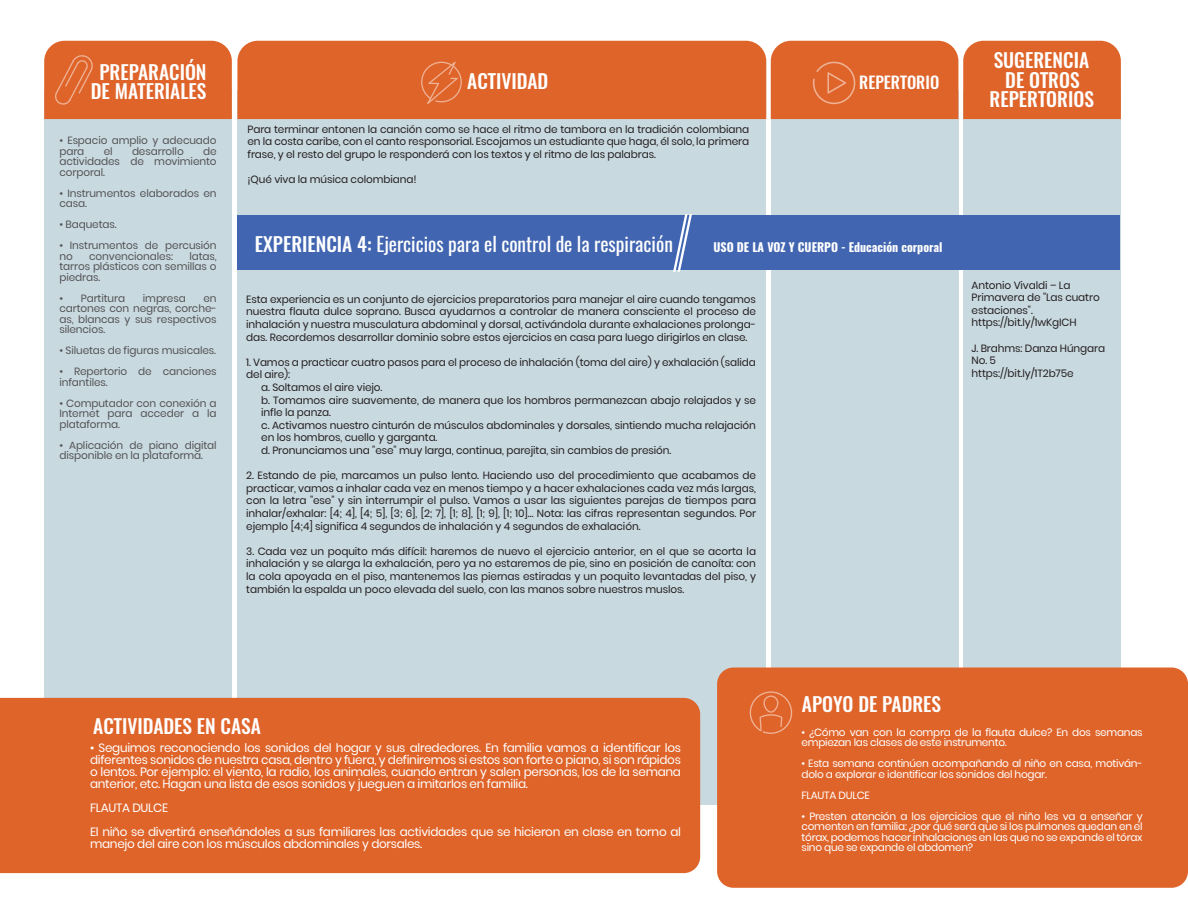
<style>
.page{position:relative;width:1188px;height:918px;background:#fff}
.page>*{position:absolute;margin:0;border:0;box-sizing:border-box;transform-origin:0 0}
.t1{font:500 19.5px/19.5px "Oswald";color:#fff;text-align:center}
.t2{font:19.5px "Oswald";color:#fff}
.t3{font:500 16.5px "Oswald";color:#fff}
.t4{font:12px/12px "Poppins";letter-spacing:-.025em;color:#fff;text-align:justify}
.t5{font:700 12px "Oswald";color:#fff}
.t6{font:10.5px/12.6px "Poppins";letter-spacing:-.01em;color:#231f20;text-align:justify}
.t7{font:10.5px/10.5px "Poppins";letter-spacing:-.01em;color:#535355}
.t8{font:10.5px/10.5px "Poppins";letter-spacing:-.025em;color:#fff}
.s1{font-weight:500}
</style>
<div class="page">
<div style="left:237px;top:90px;width:529px;height:715px;background:#c9d9e0"></div>
<div style="left:44px;top:90px;width:188px;height:715px;background:#c9d9e0"></div>
<div style="left:771px;top:90px;width:188px;height:715px;background:#c9d9e0"></div>
<div style="left:963px;top:90px;width:158px;height:715px;background:#c9d9e0"></div>
<div style="left:717px;top:668px;width:471px;height:220px;background:#df642a;border-radius:16px"></div>
<div style="left:0;top:698px;width:700px;height:175px;background:#df642a"></div>
<svg style="left:750px;top:691px;width:42px;height:43px"></svg>
<div style="left:238px;top:216px;width:882px;height:54px;background:#4165b0"></div>
<svg style="left:673px;top:214px;width:19px;height:58px"></svg>
<div style="left:44px;top:41px;width:1077px;height:78px;background:#df642a"></div>
<h1 class="t1" style="left:91px;top:62px;width:117px">PREPARACIÓN<br>DE MATERIALES</h1>
<p class="t7" style="left:59px;top:136px;width:159px">• Espacio amplio y adecuado para</p>
<p class="t7" style="left:59px;top:146px;width:159px;text-align:justify;text-indent:144px">de actividades de movimiento corporal.</p>
<p class="t7" style="left:59px;top:188px;width:159px">• Instrumentos elaborados en casa.</p>
<p class="t7" style="left:59px;top:220px;width:59px">• Baquetas.</p>
<p class="t7" style="left:59px;top:241px;width:159px">• Instrumentos de percusión no</p>
<p class="t7" style="left:104px;top:146px;width:10px">el</p>
<p class="t7" style="left:132px;top:146px;width:53px">desarrollo</p>
<p class="t7" style="left:89px;top:251px;width:85px">convencionales:</p>
<p class="t7" style="left:59px;top:251px;width:159px;text-align:justify;text-indent:130px">latas, tarros plásticos con semillas o piedras.</p>
<p class="t7" style="left:59px;top:293px;width:67px">• Partitura</p>
<p class="t7" style="left:143px;top:293px;width:44px">impresa</p>
<p class="t7" style="left:59px;top:293px;width:159px;text-align:justify;text-indent:144px">en cartones con negras, corche&shy;as, blancas y sus respectivos silencios.</p>
<p class="t7" style="left:59px;top:346px;width:158px">• Siluetas de figuras musicales.</p>
<p class="t7" style="left:59px;top:367px;width:159px">• Repertorio de canciones infantiles.</p>
<p class="t7" style="left:59px;top:398px;width:159px;text-align:justify">• Computador con conexión a Internet para acceder a la plataforma.</p>
<p class="t7" style="left:59px;top:440px;width:159px">• Aplicación de piano digital disponible en la plataforma.</p>
<h1 class="t1" style="left:467px;top:71px;width:83px">ACTIVIDAD</h1>
<p class="t6" style="left:248px;top:123px;width:503px">Para terminar entonen la canción como se hace el ritmo de tambora en la tradición colombiana en la costa caribe, con el canto responsorial. Escojamos un estudiante que haga, él solo, la primera frase, y el resto del grupo le responderá con los textos y el ritmo de las palabras.</p>
<p class="t6" style="left:248px;top:173px;width:170px">¡Qué viva la música colombiana!</p>
<h2 class="t3" style="left:859px;top:71px;width:82px">REPERTORIO</h2>
<h1 class="t2" style="left:255px;top:231px;width:419px"><span class="s1">EXPERIENCIA 4:</span> Ejercicios para el control de la respiración</h1>
<p class="t5" style="left:714px;top:239px;width:230px">USO DE LA VOZ Y CUERPO - Educación corporal</p>
<p class="t6" style="left:246px;top:293px;width:511px">Esta experiencia es un conjunto de ejercicios preparatorios para manejar el aire cuando tengamos nuestra flauta dulce soprano. Busca ayudarnos a controlar de manera consciente el proceso de inhalación y nuestra musculatura abdominal y dorsal, activándola durante exhalaciones prolonga&shy;das. Recordemos desarrollar dominio sobre estos ejercicios en casa para luego dirigirlos en clase.</p>
<p class="t6" style="left:246px;top:356px;width:511px">1. Vamos a practicar cuatro pasos para el proceso de inhalación (toma del aire) y exhalación (salida</p>
<p class="t6" style="left:246px;top:368px;width:45px">del aire):</p>
<p class="t6" style="left:261px;top:381px;width:123px">a. Soltamos el aire viejo.</p>
<p class="t6" style="left:261px;top:394px;width:496px">b. Tomamos aire suavemente, de manera que los hombros permanezcan abajo relajados y se</p>
<p class="t6" style="left:261px;top:406px;width:71px">infle la panza.</p>
<p class="t6" style="left:261px;top:419px;width:496px">c. Activamos nuestro cinturón de músculos abdominales y dorsales, sintiendo mucha relajación</p>
<p class="t6" style="left:261px;top:431px;width:178px">en los hombros, cuello y garganta.</p>
<p class="t6" style="left:261px;top:444px;width:412px">d. Pronunciamos una "ese" muy larga, continua, parejita, sin cambios de presión.</p>
<p class="t6" style="left:246px;top:469px;width:511px">2. Estando de pie, marcamos un pulso lento. Haciendo uso del procedimiento que acabamos de practicar, vamos a inhalar cada vez en menos tiempo y a hacer exhalaciones cada vez más largas, con la letra "ese" y sin interrumpir el pulso. Vamos a usar las siguientes parejas de tiempos para inhalar/exhalar: [4; 4], [4; 5], [3; 6], [2; 7], [1; 8], [1; 9], [1; 10]… Nota: las cifras representan segundos. Por ejemplo [4;4] significa 4 segundos de inhalación y 4 segundos de exhalación.</p>
<p class="t6" style="left:246px;top:545px;width:511px">3. Cada vez un poquito más difícil: haremos de nuevo el ejercicio anterior, en el que se acorta la inhalación y se alarga la exhalación, pero ya no estaremos de pie, sino en posición de canoíta: con la cola apoyada en el piso, mantenemos las piernas estiradas y un poquito levantadas del piso, y también la espalda un poco elevada del suelo, con las manos sobre nuestros muslos.</p>
<h1 class="t1" style="left:990px;top:51px;width:106px">SUGERENCIA<br>DE OTROS<br>REPERTORIOS</h1>
<p class="t6" style="left:972px;top:279px;width:130px;text-align:left">Antonio Vivaldi – La<br>Primavera de "Las cuatro estaciones". https://bit.ly/1wKgICH</p>
<p class="t6" style="left:972px;top:342px;width:135px;text-align:left">J. Brahms: Danza Húngara<br>No. 5<br>https://bit.ly/1T2b75e</p>
<h1 class="t1" style="left:802px;top:695px;width:141px">APOYO DE PADRES</h1>
<h1 class="t1" style="left:93px;top:717px;width:169px">ACTIVIDADES EN CASA</h1>
<p class="t4" style="left:90px;top:741px;width:592px">• Seguimos reconociendo los sonidos del hogar y sus alrededores. En familia vamos a identificar los diferentes sonidos de nuestra casa, dentro y fuera, y definiremos si estos son forte o piano, si son rápidos o lentos. Por ejemplo: el viento, la radio, los animales, cuando entran y salen personas, los de la semana anterior, etc. Hagan una lista de esos sonidos y jueguen a imitarlos en familia.</p>
<p class="t4" style="left:90px;top:795px;width:592px;line-height:24px">FLAUTA DULCE<br>El niño se divertirá enseñándoles a sus familiares las actividades que se hicieron en clase en torno al</p>
<p class="t4" style="left:90px;top:837px;width:334px">manejo del aire con los músculos abdominales y dorsales.</p>
<p class="t8" style="left:802px;top:727px;width:343px">• ¿Cómo van con la compra de la flauta dulce? En dos semanas empiezan las clases de este instrumento.</p>
<p class="t8" style="left:802px;top:758px;width:343px">• Esta semana continúen acompañando al niño en casa, motiván&shy;dolo a explorar e identificar los sonidos del hogar.</p>
<p class="t8" style="left:802px;top:790px;width:70px">FLAUTA DULCE</p>
<p class="t8" style="left:802px;top:811px;width:343px;text-align:justify">• Presten atención a los ejercicios que el niño les va a enseñar y comenten en familia: ¿por qué será que si los pulmones quedan en el tórax, podemos hacer inhalaciones en las que no se expande el tórax sino que se expande el abdomen?</p>
</div>
